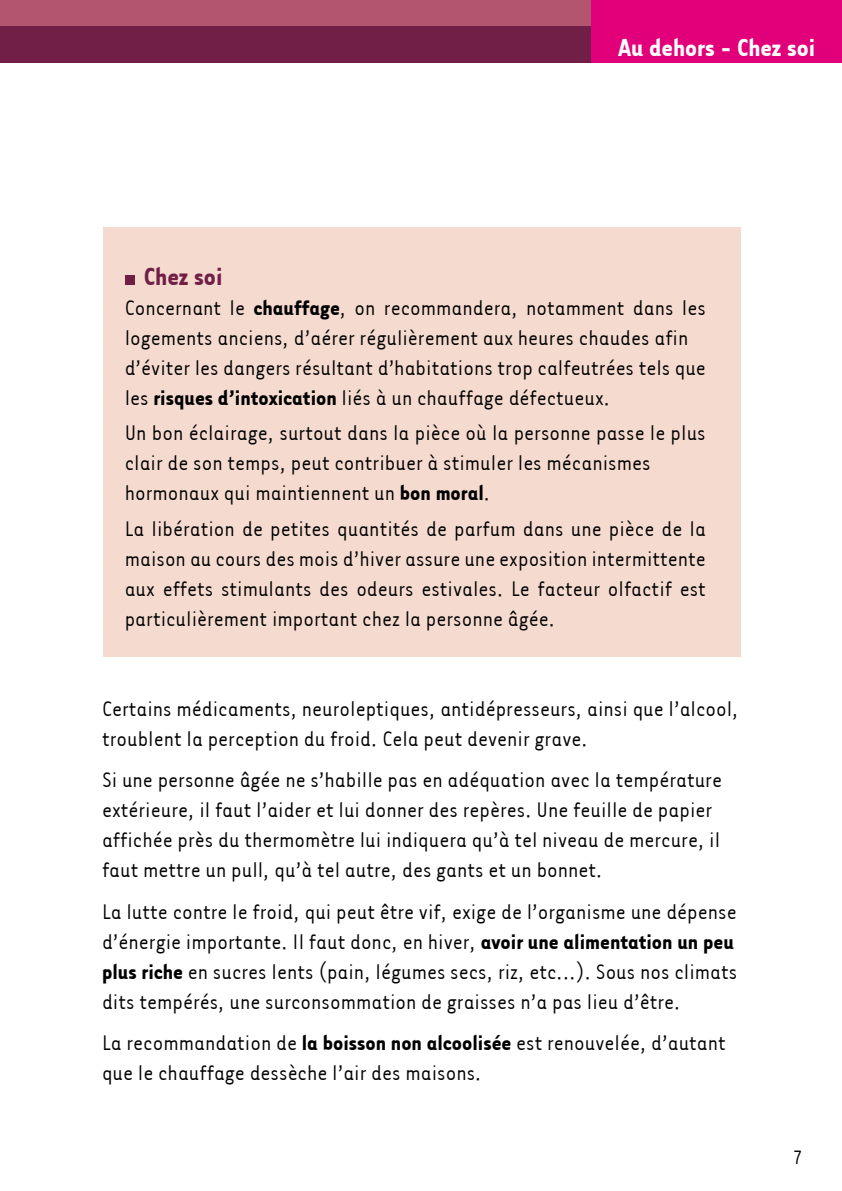
<style>
.page{position:relative;width:842px;height:1191px;background:#fff}
.page>*{position:absolute;margin:0;border:0;box-sizing:border-box;transform-origin:0 0}
.t1{font:700 28.2px "Tarzana Narrow";color:#711f46}
.t2{font:700 28px "Tarzana Narrow";color:#fff}
.t3{font:24px/30px "Tarzana Narrow";color:#000}
.t4{font:22px "Tarzana Narrow";color:#000}
.s1{font-weight:700}
</style>
<div class="page">
<div style="left:103px;top:227px;width:638px;height:430px;background:#f5dbcf"></div>
<div style="left:0;top:0;width:842px;height:62px;background:#711f46"></div>
<div style="left:0;top:0;width:842px;height:26px;background:#b4556f"></div>
<div style="left:125px;top:275px;width:9px;height:9px;background:#711f46"></div>
<div style="left:591px;top:0;width:251px;height:62px;background:#e2007a"></div>
<p class="t2" style="left:618px;top:30px;width:199px">Au dehors - Chez soi</p>
<p class="t1" style="left:144px;top:258px;width:80px">Chez soi</p>
<p class="t3" style="left:125px;top:291px;width:583px">Concernant le <span class="s1">chauffage</span>, on recommandera, notamment dans les logements anciens, d’aérer régulièrement aux heures chaudes afin d’éviter les dangers résultant d’habitations trop calfeutrées tels que les <span class="s1">risques d’intoxication</span> liés à un chauffage défectueux.</p>
<p class="t3" style="left:125px;top:417px;width:582px">Un bon éclairage, surtout dans la pièce où la personne passe le plus clair de son temps, peut contribuer à stimuler les mécanismes hormonaux qui maintiennent un <span class="s1">bon moral</span>.</p>
<p class="t3" style="left:125px;top:512px;width:583px;text-align:justify">La libération de petites quantités de parfum dans une pièce de la maison au cours des mois d’hiver assure une exposition intermittente aux effets stimulants des odeurs estivales. Le facteur olfactif est particulièrement important chez la personne âgée.</p>
<p class="t3" style="left:102px;top:692px;width:638px">Certains médicaments, neuroleptiques, antidépresseurs, ainsi que l’alcool, troublent la perception du froid. Cela peut devenir grave.</p>
<p class="t3" style="left:102px;top:764px;width:621px">Si une personne âgée ne s’habille pas en adéquation avec la température extérieure, il faut l’aider et lui donner des repères. Une feuille de papier affichée près du thermomètre lui indiquera qu’à tel niveau de mercure, il faut mettre un pull, qu’à tel autre, des gants et un bonnet.</p>
<p class="t3" style="left:102px;top:895px;width:637px">La lutte contre le froid, qui peut être vif, exige de l’organisme une dépense d’énergie importante. Il faut donc, en hiver, <span class="s1">avoir une alimentation un peu plus riche</span> en sucres lents (pain, légumes secs, riz, etc...). Sous nos climats dits tempérés, une surconsommation de graisses n’a pas lieu d’être.</p>
<p class="t3" style="left:102px;top:1026px;width:625px">La recommandation de <span class="s1">la boisson non alcoolisée</span> est renouvelée, d’autant que le chauffage dessèche l’air des maisons.</p>
<p class="t4" style="left:793px;top:1144px;width:11px">7</p>
</div>
